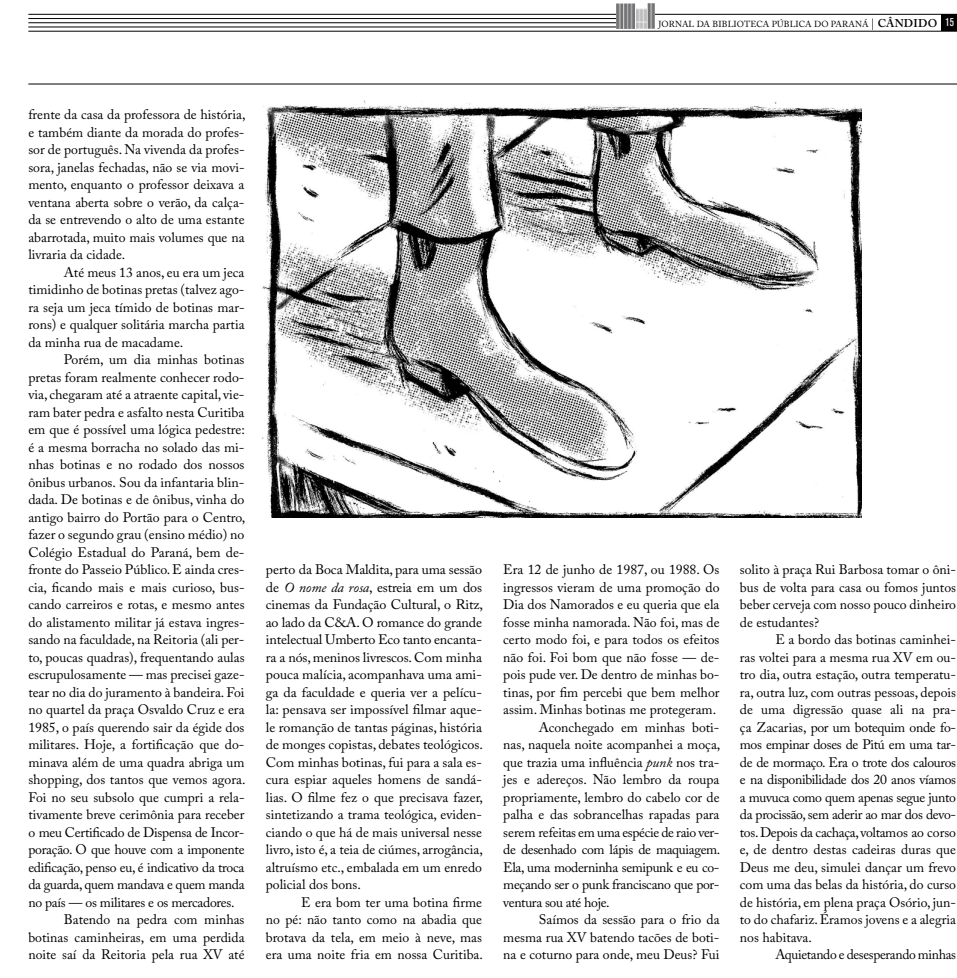
<style>
.page{position:relative;width:957px;height:978px;background:#fff}
.page>*{position:absolute;margin:0;border:0;box-sizing:border-box;transform-origin:0 0}
.t1{font:13.75px/17.5px "Adobe Caslon Pro";color:#000;text-align:justify}
.t2{font:13.75px "Adobe Caslon Pro";letter-spacing:-.025em;color:#000}
.t3{font:13.75px "Adobe Caslon Pro";letter-spacing:-.02em;color:#000}
.t4{font:8.75px "Adobe Caslon Pro";letter-spacing:.015em;color:#000}
.s1{font-size:11.25px}
.s2{font-weight:600;font-size:11.25px}
.s3{font-family:"Akzidenz Grotesk BQ";font-stretch:condensed;font-size:11.25px;color:#fff}
.s4{font-style:italic}
</style>
<div class="page">
<hr style="left:28px;top:14px;width:929px;height:1px;background:#000">
<hr style="left:28px;top:18px;width:589px;height:1px;background:#000">
<hr style="left:28px;top:23px;width:589px;height:1px;background:#000">
<hr style="left:28px;top:27px;width:589px;height:1px;background:#000">
<hr style="left:28px;top:31px;width:929px;height:1px;background:#000">
<div style="left:941px;top:14px;width:16px;height:17px;background:#000"></div>
<hr style="left:28px;top:84px;width:929px;height:1px;background:#000">
<img style="left:617px;top:4px;width:37px;height:25px">
<img style="left:262px;top:100px;width:599px;height:417px">
<p class="t4" style="left:658px;top:18px;width:297px">jornal da biblioteca pública do paraná <span class="s1">|</span> <span class="s2">Cândido</span> <span class="s3">15</span></p>
<p class="t1" style="left:28px;top:106px;width:219px">frente da casa da professora de história, e também diante da morada do profes&shy;sor de português. Na vivenda da profes&shy;sora, janelas fechadas, não se via movi&shy;mento, enquanto o professor deixava a ventana aberta sobre o verão, da calça&shy;da se entrevendo o alto de uma estante abarrotada, muito mais volumes que na livraria da cidade.</p>
<p class="t1" style="left:28px;top:263px;width:218px;text-indent:35px">Até meus 13 anos, eu era um jeca timidinho de botinas pretas (talvez ago&shy;ra seja um jeca tímido de botinas mar&shy;rons) e qualquer solitária marcha partia da minha rua de macadame.</p>
<p class="t1" style="left:64px;top:351px;width:182px">Porém, um dia minhas botinas</p>
<p class="t1" style="left:28px;top:368px;width:218px">pretas foram realmente conhecer rodo-</p>
<p class="t1" style="left:28px;top:386px;width:218px">via, chegaram até a atraente capital, vie-</p>
<p class="t1" style="left:28px;top:403px;width:218px">ram bater pedra e asfalto nesta Curitiba</p>
<p class="t1" style="left:28px;top:421px;width:218px">em que é possível uma lógica pedestre:</p>
<p class="t1" style="left:28px;top:438px;width:218px">é a mesma borracha no solado das mi-</p>
<p class="t1" style="left:28px;top:456px;width:218px">nhas botinas e no rodado dos nossos</p>
<p class="t1" style="left:28px;top:473px;width:218px">ônibus urbanos. Sou da infantaria blin-</p>
<p class="t1" style="left:28px;top:491px;width:218px">dada. De botinas e de ônibus, vinha do</p>
<p class="t1" style="left:28px;top:508px;width:219px">antigo bairro do Portão para o Centro,</p>
<p class="t1" style="left:28px;top:526px;width:218px">fazer o segundo grau (ensino médio) no</p>
<p class="t1" style="left:28px;top:543px;width:218px">Colégio Estadual do Paraná, bem de-</p>
<p class="t1" style="left:28px;top:561px;width:218px">fronte do Passeio Público. E ainda cres-</p>
<p class="t1" style="left:28px;top:578px;width:218px">cia, ficando mais e mais curioso, bus-</p>
<p class="t1" style="left:28px;top:596px;width:218px">cando carreiros e rotas, e mesmo antes</p>
<p class="t1" style="left:28px;top:613px;width:218px">do alistamento militar já estava ingres-</p>
<p class="t1" style="left:28px;top:631px;width:218px">sando na faculdade, na Reitoria (ali per-</p>
<p class="t1" style="left:28px;top:648px;width:218px">to, poucas quadras), frequentando aulas</p>
<p class="t1" style="left:28px;top:666px;width:218px">escrupulosamente — mas precisei gaze-</p>
<p class="t1" style="left:28px;top:683px;width:218px">tear no dia do juramento à bandeira. Foi</p>
<p class="t1" style="left:28px;top:701px;width:218px">no quartel da praça Osvaldo Cruz e era</p>
<p class="t1" style="left:28px;top:718px;width:218px">1985, o país querendo sair da égide dos</p>
<p class="t1" style="left:28px;top:736px;width:218px">militares. Hoje, a fortificação que do-</p>
<p class="t1" style="left:28px;top:753px;width:218px">minava além de uma quadra abriga um</p>
<p class="t1" style="left:28px;top:771px;width:219px">shopping, dos tantos que vemos agora.</p>
<p class="t1" style="left:28px;top:788px;width:218px">Foi no seu subsolo que cumpri a rela-</p>
<p class="t1" style="left:28px;top:806px;width:218px">tivamente breve cerimônia para receber</p>
<p class="t3" style="left:28px;top:824px;width:218px">o meu Certificado de Dispensa de Incor-</p>
<p class="t3" style="left:28px;top:841px;width:218px">poração. O que houve com a imponente</p>
<p class="t3" style="left:28px;top:859px;width:218px">edificação, penso eu, é indicativo da troca</p>
<p class="t3" style="left:28px;top:876px;width:218px">da guarda, quem mandava e quem manda</p>
<p class="t3" style="left:28px;top:894px;width:208px">no país — os militares e os mercadores.</p>
<p class="t1" style="left:64px;top:911px;width:182px">Batendo na pedra com minhas</p>
<p class="t1" style="left:28px;top:928px;width:218px">botinas caminheiras, em uma perdida</p>
<p class="t1" style="left:28px;top:946px;width:218px">noite saí da Reitoria pela rua XV até</p>
<p class="t1" style="left:266px;top:561px;width:219px">perto da Boca Maldita, para uma sessão de <span class="s4">O nome da rosa</span>, estreia em um dos cinemas da Fundação Cultural, o Ritz, ao lado da C&amp;A. O romance do grande intelectual Umberto Eco tanto encanta&shy;ra a nós, meninos livrescos. Com minha pouca malícia, acompanhava uma ami&shy;ga da faculdade e queria ver a pelícu&shy;la: pensava ser impossível filmar aque&shy;le romanção de tantas páginas, história de monges copistas, debates teológicos.<br>Com minhas botinas, fui para a sala es&shy;cura espiar aqueles homens de sandá&shy;lias. O filme fez o que precisava fazer, sintetizando a trama teológica, eviden&shy;ciando o que há de mais universal nesse livro, isto é, a teia de ciúmes, arrogância, altruísmo etc., embalada em um enredo policial dos bons.</p>
<p class="t1" style="left:266px;top:893px;width:219px;text-indent:35px">E era bom ter uma botina firme no pé: não tanto como na abadia que brotava da tela, em meio à neve, mas era uma noite fria em nossa Curitiba.</p>
<p class="t1" style="left:503px;top:561px;width:218px">Era 12 de junho de 1987, ou 1988. Os</p>
<p class="t1" style="left:503px;top:578px;width:218px">ingressos vieram de uma promoção do</p>
<p class="t1" style="left:503px;top:596px;width:218px">Dia dos Namorados e eu queria que ela</p>
<p class="t1" style="left:503px;top:613px;width:218px">fosse minha namorada. Não foi, mas de</p>
<p class="t1" style="left:503px;top:631px;width:218px">certo modo foi, e para todos os efeitos</p>
<p class="t1" style="left:503px;top:648px;width:218px">não foi. Foi bom que não fosse — de-</p>
<p class="t1" style="left:503px;top:666px;width:218px">pois pude ver. De dentro de minhas bo-</p>
<p class="t1" style="left:503px;top:683px;width:218px">tinas, por fim percebi que bem melhor</p>
<p class="t1" style="left:503px;top:701px;width:214px">assim. Minhas botinas me protegeram.</p>
<p class="t1" style="left:539px;top:718px;width:182px">Aconchegado em minhas boti-</p>
<p class="t1" style="left:503px;top:736px;width:219px">nas, naquela noite acompanhei a moça,</p>
<p class="t1" style="left:503px;top:753px;width:218px">que trazia uma influência <span class="s4">punk</span> nos tra-</p>
<p class="t1" style="left:503px;top:771px;width:218px">jes e adereços. Não lembro da roupa</p>
<p class="t1" style="left:503px;top:788px;width:218px">propriamente, lembro do cabelo cor de</p>
<p class="t1" style="left:503px;top:806px;width:218px">palha e das sobrancelhas rapadas para</p>
<p class="t2" style="left:503px;top:824px;width:218px">serem refeitas em uma espécie de raio ver-</p>
<p class="t2" style="left:503px;top:841px;width:219px">de desenhado com lápis de maquiagem.</p>
<p class="t2" style="left:503px;top:859px;width:218px">Ela, uma moderninha semipunk e eu co-</p>
<p class="t2" style="left:503px;top:876px;width:218px">meçando ser o punk franciscano que por-</p>
<p class="t2" style="left:503px;top:894px;width:108px">ventura sou até hoje.</p>
<p class="t1" style="left:539px;top:911px;width:182px">Saímos da sessão para o frio da</p>
<p class="t1" style="left:503px;top:928px;width:218px">mesma rua XV batendo tacões de boti-</p>
<p class="t1" style="left:503px;top:946px;width:218px">na e coturno para onde, meu Deus? Fui</p>
<p class="t1" style="left:740px;top:561px;width:218px">solito à praça Rui Barbosa tomar o ôni&shy;bus de volta para casa ou fomos juntos beber cerveja com nosso pouco dinheiro de estudantes?</p>
<p class="t1" style="left:740px;top:631px;width:218px;text-indent:35px">E a bordo das botinas caminhei&shy;ras voltei para a mesma rua XV em ou&shy;tro dia, outra estação, outra temperatu&shy;ra, outra luz, com outras pessoas, depois de uma digressão quase ali na pra&shy;ça Zacarias, por um botequim onde fo&shy;mos empinar doses de Pitú em uma tar&shy;de de mormaço. Era o trote dos calouros e na disponibilidade dos 20 anos víamos a muvuca como quem apenas segue junto da procissão, sem aderir ao mar dos devo&shy;tos. Depois da cachaça, voltamos ao corso e, de dentro destas cadeiras duras que Deus me deu, simulei dançar um frevo com uma das belas da história, do curso de história, em plena praça Osório, jun&shy;to do chafariz. Éramos jovens e a alegria nos habitava.</p>
<p class="t2" style="left:775px;top:946px;width:182px">Aquietando e desesperando minhas</p>
</div>
